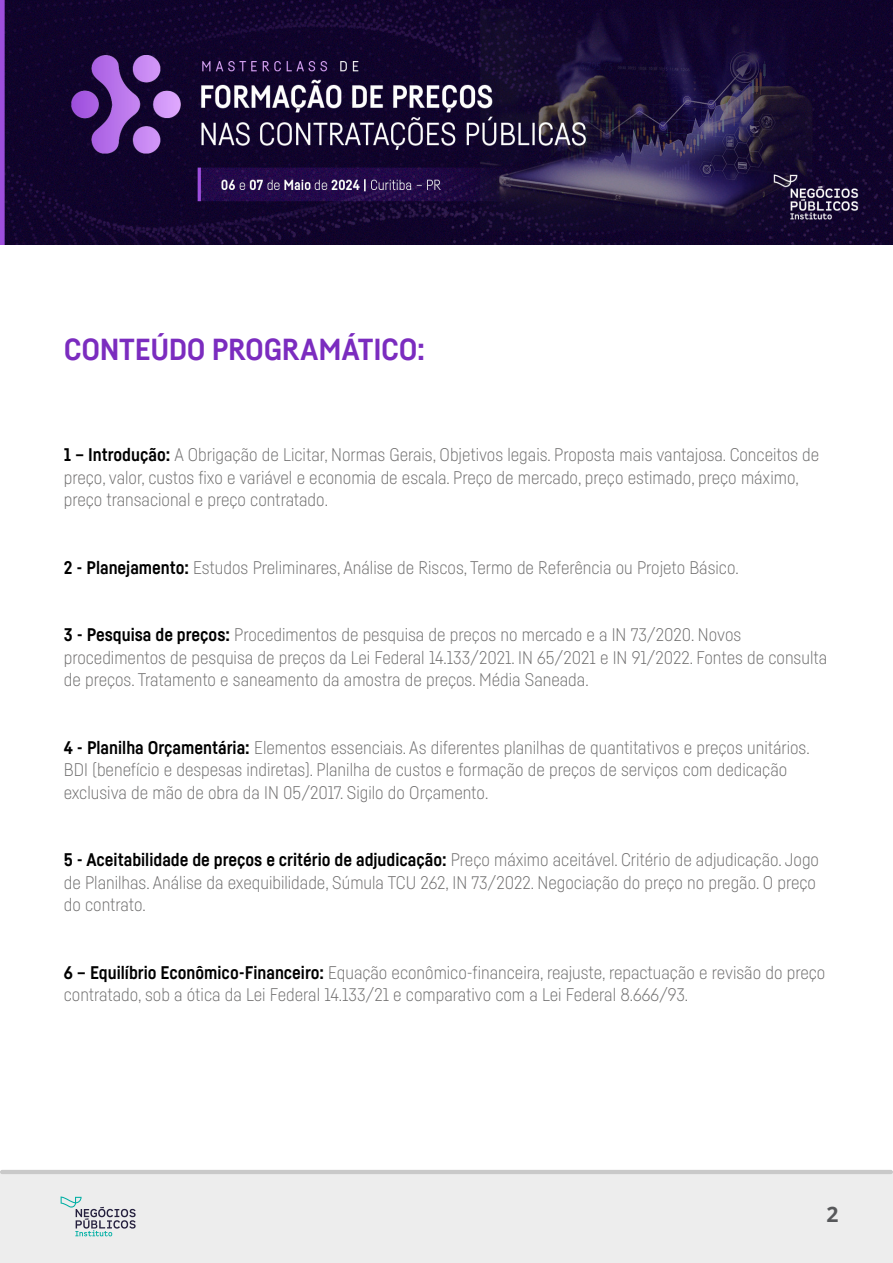
<style>
.page{position:relative;width:893px;height:1263px;background:#fff}
.page>*{position:absolute;margin:0;border:0;box-sizing:border-box;transform-origin:0 0}
.titulo-curso{font:700 30px "Fabrikat";letter-spacing:-.01em;color:#7b2cbf;scale:1.05 1}
.t1{font:700 21px "Open Sans";color:#57585a}
.corpo{font:300 18px/22.5px "Fabrikat";color:#706f6f}
.s1{font-weight:700;color:#000}
</style>
<div class="page">
<div style="left:0;top:1174px;width:893px;height:89px;background:#ededed"></div>
<hr style="left:0;top:1170px;width:893px;height:4px;background:#c9c9c9;border-radius:2px">
<svg style="left:61px;top:1196px;width:75px;height:40px"></svg>
<img style="left:0;top:0;width:893px;height:244px">
<p class="titulo-curso" style="left:64px;top:331px;width:346px">CONTEÚDO PROGRAMÁTICO:</p>
<p class="corpo" style="left:64px;top:443px;width:757px"><span class="s1">1 – Introdução:</span> A Obrigação de Licitar, Normas Gerais, Objetivos legais. Proposta mais vantajosa. Conceitos de preço, valor, custos fixo e variável e economia de escala. Preço de mercado, preço estimado, preço máximo, preço transacional e preço contratado.</p>
<p class="corpo" style="left:64px;top:556px;width:676px"><span class="s1">2 - Planejamento:</span> Estudos Preliminares, Análise de Riscos, Termo de Referência ou Projeto Básico.</p>
<p class="corpo" style="left:64px;top:623px;width:765px"><span class="s1">3 - Pesquisa de preços:</span> Procedimentos de pesquisa de preços no mercado e a IN 73/2020. Novos procedimentos de pesquisa de preços da Lei Federal 14.133/2021. IN 65/2021 e IN 91/2022. Fontes de consulta de preços. Tratamento e saneamento da amostra de preços. Média Saneada.</p>
<p class="corpo" style="left:64px;top:736px;width:747px"><span class="s1">4 - Planilha Orçamentária:</span> Elementos essenciais. As diferentes planilhas de quantitativos e preços unitários.<br>BDI (benefício e despesas indiretas). Planilha de custos e formação de preços de serviços com dedicação exclusiva de mão de obra da IN 05/2017. Sigilo do Orçamento.</p>
<p class="corpo" style="left:64px;top:848px;width:757px"><span class="s1">5 - Aceitabilidade de preços e critério de adjudicação:</span> Preço máximo aceitável. Critério de adjudicação. Jogo de Planilhas. Análise da exequibilidade, Súmula TCU 262, IN 73/2022. Negociação do preço no pregão. O preço do contrato.</p>
<p class="corpo" style="left:64px;top:961px;width:763px"><span class="s1">6 – Equilíbrio Econômico-Financeiro:</span> Equação econômico-financeira, reajuste, repactuação e revisão do preço contratado, sob a ótica da Lei Federal 14.133/21 e comparativo com a Lei Federal 8.666/93.</p>
<p class="t1" style="left:826px;top:1200px;width:14px">2</p>
</div>
